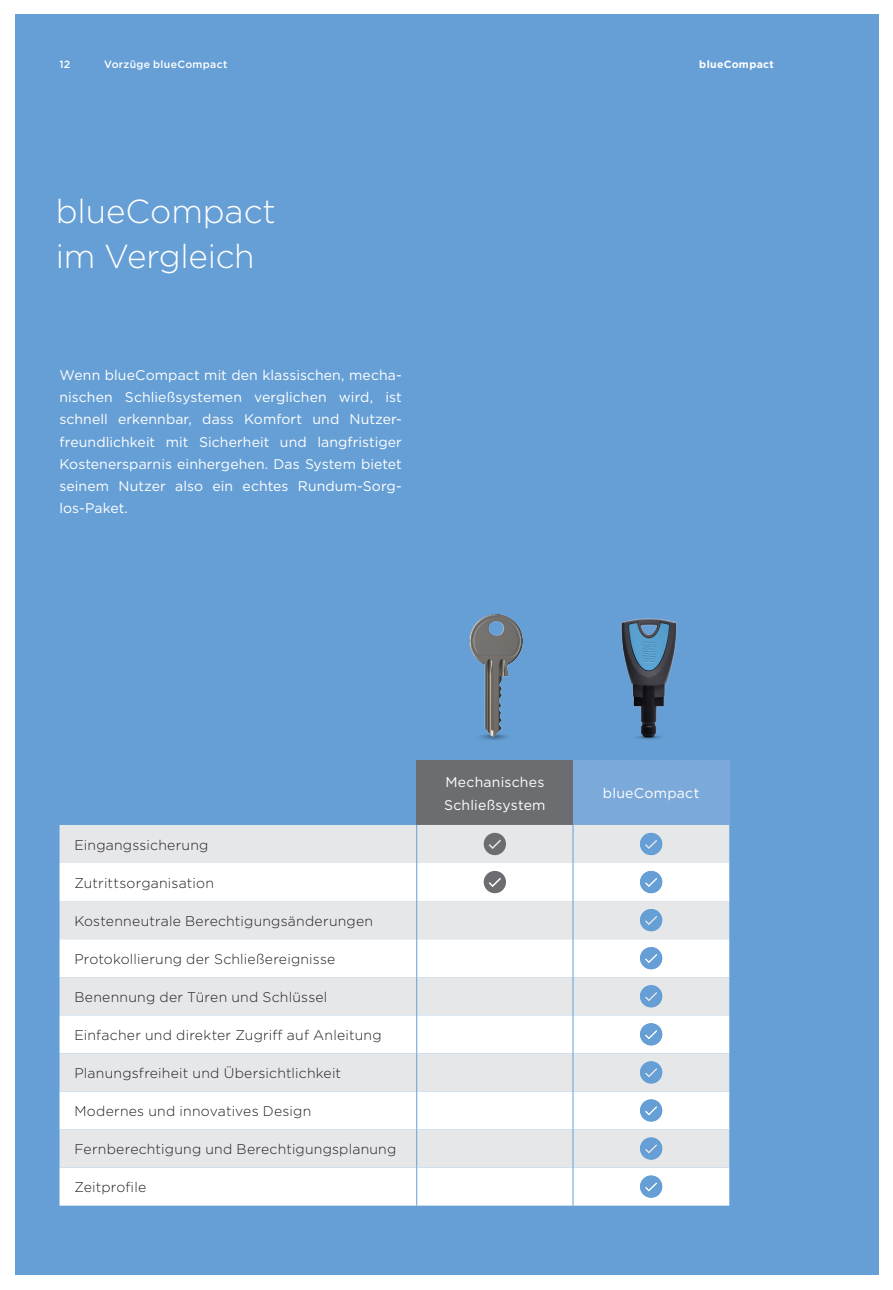
<style>
.page{position:relative;width:893px;height:1290px;background:#fff}
.page>*{position:absolute;margin:0;border:0;box-sizing:border-box;transform-origin:0 0}
.t1{font:300 33.25px/44.6px "Gotham";letter-spacing:-.005em;color:#fff}
.t2{font:300 14px "Gotham";letter-spacing:.015em;color:#231f20}
.t3{font:14px/22.4px "Gotham";letter-spacing:.01em;color:#fff;text-align:justify}
.t4{font:500 10.5px "Gotham";letter-spacing:.025em;color:#fff}
.t5{font:700 10.5px "Gotham";letter-spacing:.03em;color:#fff}
</style>
<div class="page">
<div style="left:15px;top:15px;width:863px;height:1260px;background:#669fd5"></div>
<img style="left:470px;top:615px;width:53px;height:122px">
<img style="left:621px;top:618px;width:56px;height:121px">
<div style="left:417px;top:760px;width:156px;height:65px;background:#6c6d70"></div>
<div style="left:573px;top:760px;width:156px;height:65px;background:#7ba9da"></div>
<div style="left:60px;top:825px;width:669px;height:38px;background:#e6e7e9"></div>
<svg style="left:60px;top:863px;width:669px;height:342px;background:#f3f3f5"></svg>
<hr style="left:416px;top:825px;width:1px;height:38px;background:#669fd5">
<hr style="left:416px;top:863px;width:1px;height:38px;background:#669fd5">
<hr style="left:416px;top:901px;width:1px;height:38px;background:#669fd5">
<hr style="left:416px;top:939px;width:1px;height:38px;background:#669fd5">
<hr style="left:416px;top:977px;width:1px;height:38px;background:#669fd5">
<hr style="left:416px;top:1015px;width:1px;height:38px;background:#669fd5">
<hr style="left:416px;top:1053px;width:1px;height:38px;background:#669fd5">
<hr style="left:416px;top:1091px;width:1px;height:38px;background:#669fd5">
<hr style="left:416px;top:1129px;width:1px;height:38px;background:#669fd5">
<hr style="left:416px;top:1167px;width:1px;height:38px;background:#669fd5">
<hr style="left:573px;top:825px;width:1px;height:38px;background:#669fd5">
<hr style="left:573px;top:863px;width:1px;height:38px;background:#669fd5">
<hr style="left:573px;top:901px;width:1px;height:38px;background:#669fd5">
<hr style="left:573px;top:939px;width:1px;height:38px;background:#669fd5">
<hr style="left:573px;top:977px;width:1px;height:38px;background:#669fd5">
<hr style="left:573px;top:1015px;width:1px;height:38px;background:#669fd5">
<hr style="left:573px;top:1053px;width:1px;height:38px;background:#669fd5">
<hr style="left:573px;top:1091px;width:1px;height:38px;background:#669fd5">
<hr style="left:573px;top:1129px;width:1px;height:38px;background:#669fd5">
<hr style="left:573px;top:1167px;width:1px;height:38px;background:#669fd5">
<svg style="left:484px;top:833px;width:22px;height:22px"></svg>
<svg style="left:640px;top:833px;width:22px;height:22px"></svg>
<svg style="left:484px;top:871px;width:22px;height:22px"></svg>
<svg style="left:640px;top:871px;width:22px;height:22px"></svg>
<svg style="left:640px;top:909px;width:22px;height:22px"></svg>
<svg style="left:640px;top:947px;width:22px;height:22px"></svg>
<svg style="left:640px;top:985px;width:22px;height:22px"></svg>
<svg style="left:640px;top:1023px;width:22px;height:22px"></svg>
<svg style="left:640px;top:1061px;width:22px;height:22px"></svg>
<svg style="left:640px;top:1099px;width:22px;height:22px"></svg>
<svg style="left:640px;top:1137px;width:22px;height:23px"></svg>
<svg style="left:640px;top:1175px;width:22px;height:23px"></svg>
<p class="t4" style="left:60px;top:57px;width:12px">12</p>
<p class="t4" style="left:104px;top:57px;width:125px">Vorzüge blueCompact</p>
<p class="t5" style="left:699px;top:57px;width:76px">blueCompact</p>
<h1 class="t1" style="left:56px;top:188px;width:221px">blueCompact im Vergleich</h1>
<p class="t3" style="left:60px;top:363px;width:344px">Wenn blueCompact mit den klassischen, mecha&shy;nischen Schließsystemen verglichen wird, ist schnell erkennbar, dass Komfort und Nutzer&shy;freundlichkeit mit Sicherheit und langfristiger Kostenersparnis einhergehen. Das System bietet seinem Nutzer also ein echtes Rundum-Sorg&shy;los-Paket.</p>
<p class="t2" style="left:74px;top:836px;width:136px">Eingangssicherung</p>
<p class="t2" style="left:74px;top:874px;width:141px">Zutrittsorganisation</p>
<p class="t2" style="left:74px;top:912px;width:300px">Kostenneutrale Berechtigungsänderungen</p>
<p class="t2" style="left:74px;top:950px;width:262px">Protokollierung der Schließereignisse</p>
<p class="t2" style="left:74px;top:988px;width:255px">Benennung der Türen und Schlüssel</p>
<p class="t2" style="left:74px;top:1026px;width:309px">Einfacher und direkter Zugriff auf Anleitung</p>
<p class="t2" style="left:74px;top:1064px;width:268px">Planungsfreiheit und Übersichtlichkeit</p>
<p class="t2" style="left:74px;top:1102px;width:238px">Modernes und innovatives Design</p>
<p class="t2" style="left:74px;top:1140px;width:323px">Fernberechtigung und Berechtigungsplanung</p>
<p class="t2" style="left:74px;top:1178px;width:73px">Zeitprofile</p>
<p class="t3" style="left:444px;top:771px;width:103px">Mechanisches<br>Schließsystem</p>
<p class="t3" style="left:603px;top:782px;width:98px">blueCompact</p>
</div>
